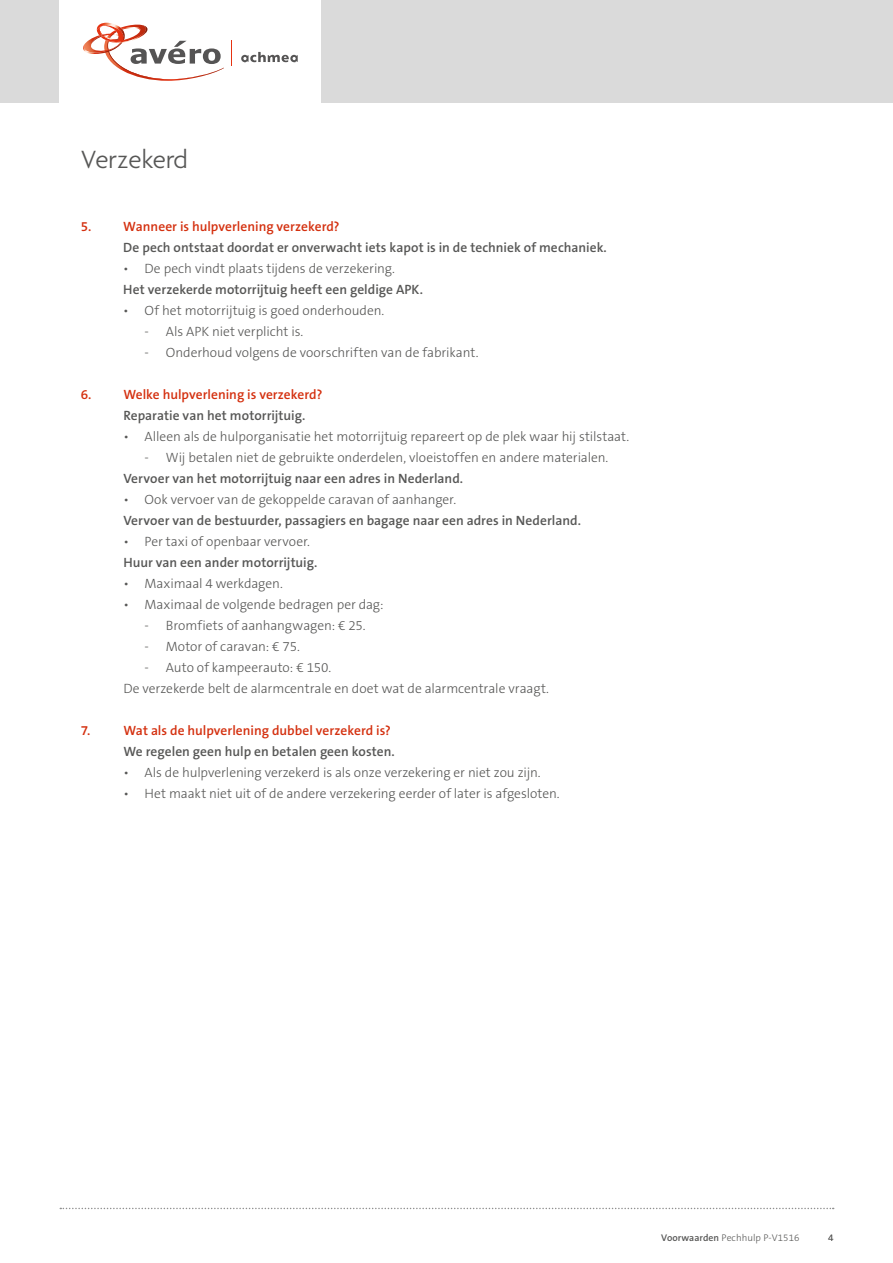
<style>
.page{position:relative;width:893px;height:1263px;background:#fff}
.page>*{position:absolute;margin:0;border:0;box-sizing:border-box;transform-origin:0 0}
.t1{font:300 27px "Agenda";color:#575756}
.t2{font:300 13.5px/21px "The Sans B3";letter-spacing:-.005em;color:#575756}
.t3{font:600 13.5px "The Sans B6";letter-spacing:.005em;color:#575756}
.t4{font:600 13.5px "The Sans B6";letter-spacing:-.005em;color:#d4300f}
.t5{font:300 9.75px "The Sans B3";letter-spacing:.005em;color:#575756}
.s1{font-family:"The Sans B6";font-weight:600}
</style>
<div class="page">
<div style="left:0;top:0;width:893px;height:103px;background:#dadada"></div>
<div style="left:60px;top:0;width:261px;height:103px;background:#fff"></div>
<svg style="left:241px;top:52px;width:57px;height:10px"></svg>
<svg style="left:83px;top:22px;width:141px;height:59px"></svg>
<svg style="left:231px;top:41px;width:1px;height:25px"></svg>
<svg style="left:60px;top:1208px;width:774px;height:1px"></svg>
<h1 class="t1" style="left:81px;top:145px;width:109px">Verzekerd</h1>
<p class="t4" style="left:81px;top:219px;width:260px">5. Wanneer is hulpverlening verzekerd?</p>
<p class="t3" style="left:123px;top:240px;width:485px">De pech ontstaat doordat er onverwacht iets kapot is in de techniek of mechaniek.</p>
<p class="t2" style="left:123px;top:259px;width:273px">• De pech vindt plaats tijdens de verzekering.</p>
<p class="t3" style="left:123px;top:282px;width:301px">Het verzekerde motorrijtuig heeft een geldige APK.</p>
<p class="t2" style="left:123px;top:301px;width:262px">• Of het motorrijtuig is goed onderhouden.</p>
<p class="t2" style="left:145px;top:322px;width:160px">- Als APK niet verplicht is.</p>
<p class="t2" style="left:145px;top:343px;width:335px">- Onderhoud volgens de voorschriften van de fabrikant.</p>
<p class="t4" style="left:81px;top:387px;width:243px">6. Welke hulpverlening is verzekerd?</p>
<p class="t3" style="left:123px;top:408px;width:184px">Reparatie van het motorrijtuig.</p>
<p class="t2" style="left:123px;top:427px;width:507px">• Alleen als de hulporganisatie het motorrijtuig repareert op de plek waar hij stilstaat.</p>
<p class="t2" style="left:145px;top:448px;width:465px">- Wij betalen niet de gebruikte onderdelen, vloeistoffen en andere materialen.</p>
<p class="t3" style="left:123px;top:471px;width:341px">Vervoer van het motorrijtuig naar een adres in Nederland.</p>
<p class="t2" style="left:123px;top:490px;width:334px">• Ook vervoer van de gekoppelde caravan of aanhanger.</p>
<p class="t3" style="left:123px;top:513px;width:459px">Vervoer van de bestuurder, passagiers en bagage naar een adres in Nederland.</p>
<p class="t2" style="left:123px;top:532px;width:188px">• Per taxi of openbaar vervoer.</p>
<p class="t3" style="left:123px;top:555px;width:196px">Huur van een ander motorrijtuig.</p>
<p class="t2" style="left:123px;top:574px;width:161px">• Maximaal 4 werkdagen.</p>
<p class="t2" style="left:123px;top:595px;width:262px">• Maximaal de volgende bedragen per dag:</p>
<p class="t2" style="left:145px;top:616px;width:223px">- Bromfiets of aanhangwagen: € 25.</p>
<p class="t2" style="left:145px;top:637px;width:157px">- Motor of caravan: € 75.</p>
<p class="t2" style="left:123px;top:658px;width:427px;text-indent:21px">- Auto of kampeerauto: € 150.<br>De verzekerde belt de alarmcentrale en doet wat de alarmcentrale vraagt.</p>
<p class="t4" style="left:81px;top:724px;width:11px">7.</p>
<p class="t4" style="left:123px;top:724px;width:269px">Wat als de hulpverlening dubbel verzekerd is?</p>
<p class="t3" style="left:123px;top:745px;width:273px">We regelen geen hulp en betalen geen kosten.</p>
<p class="t2" style="left:123px;top:763px;width:419px">• Als de hulpverlening verzekerd is als onze verzekering er niet zou zijn.</p>
<p class="t2" style="left:123px;top:784px;width:438px">• Het maakt niet uit of de andere verzekering eerder of later is afgesloten.</p>
<p class="t5" style="left:661px;top:1233px;width:140px"><span class="s1">Voorwaarden</span> Pechhulp P-V1516</p>
<p class="t5" style="left:828px;top:1233px;width:7px">4</p>
</div>
